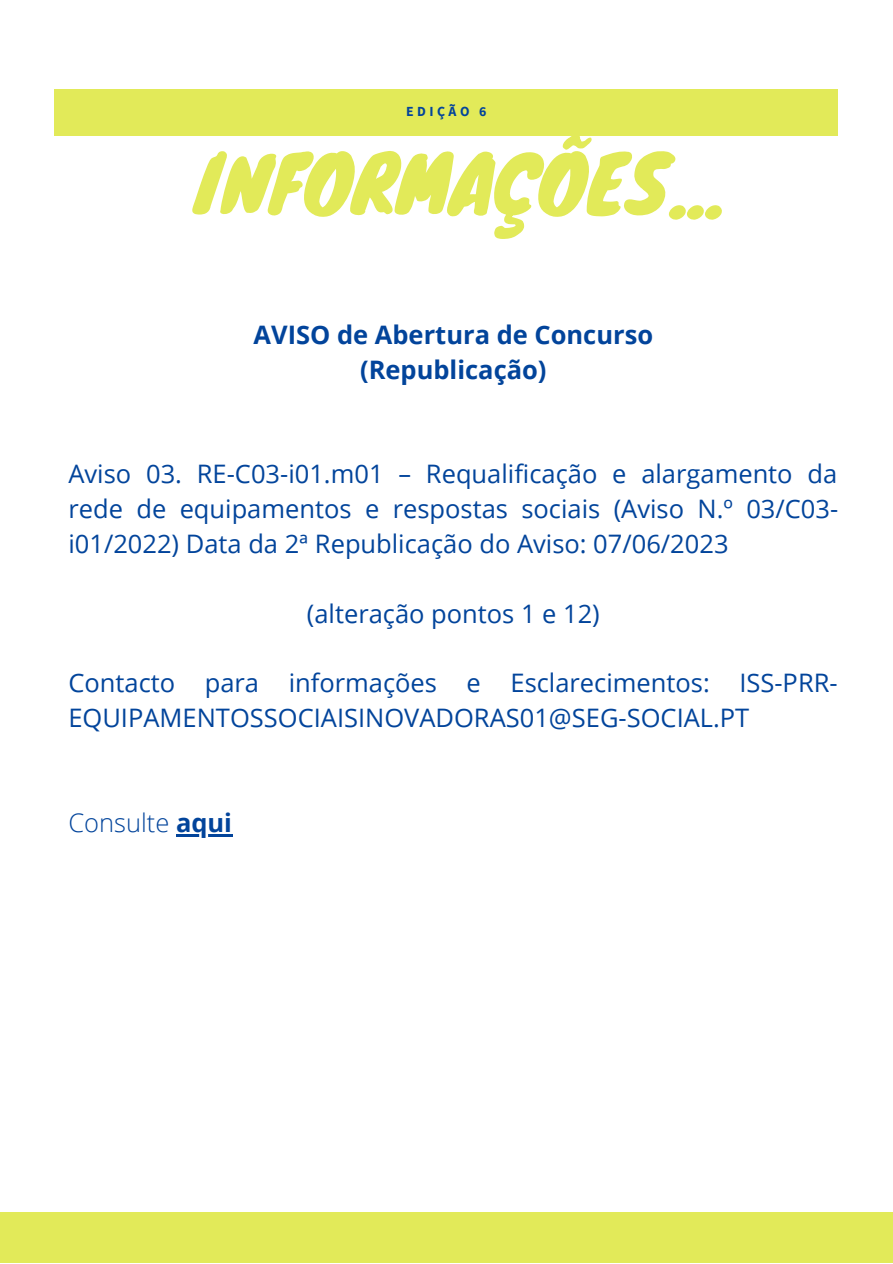
<style>
.page{position:relative;width:893px;height:1264px;background:#fff}
.page>*{position:absolute;margin:0;border:0;box-sizing:border-box;transform-origin:0 0}
.t1{font:76.8px "Knewave";color:#e2ea59}
.t2{font:25.5px/34.8px "Open Sans";color:#02449b;text-align:justify}
.t3{font:700 25.5px "Open Sans";color:#02449b}
.t4{font:300 25.5px "Open Sans";color:#02449b}
.t5{font:700 13.8px "Source Sans Pro";letter-spacing:.25em;color:#02449b}
.s1{font-weight:700}
</style>
<div class="page">
<div style="left:0;top:1212px;width:892px;height:50px;background:#e2ea59"></div>
<div style="left:54px;top:89px;width:784px;height:46px;background:#e2ea59"></div>
<hr style="left:176px;top:834px;width:56px;height:2px;background:#02449b">
<p class="t5" style="left:406px;top:102px;width:82px">EDIÇÃO 6</p>
<p class="t1" style="left:194px;top:121px;width:530px">INFORMAÇÕES...</p>
<p class="t3" style="left:253px;top:316px;width:401px">AVISO de Abertura de Concurso</p>
<p class="t3" style="left:360px;top:351px;width:188px">(Republicação)</p>
<p class="t2" style="left:68px;top:456px;width:771px">Aviso 03. RE-C03-i01.m01 – Requalificação e alargamento da rede de equipamentos e respostas sociais (Aviso N.º 03/C03- i01/2022) Data da 2ª Republicação do Aviso: 07/06/2023</p>
<p class="t2" style="left:307px;top:595px;width:294px">(alteração pontos 1 e 12)</p>
<p class="t2" style="left:68px;top:665px;width:770px">Contacto para informações e Esclarecimentos: ISS-PRR-<br>EQUIPAMENTOSSOCIAISINOVADORAS01@SEG-SOCIAL.PT</p>
<p class="t4" style="left:68px;top:804px;width:165px">Consulte <span class="s1">aqui</span></p>
</div>
